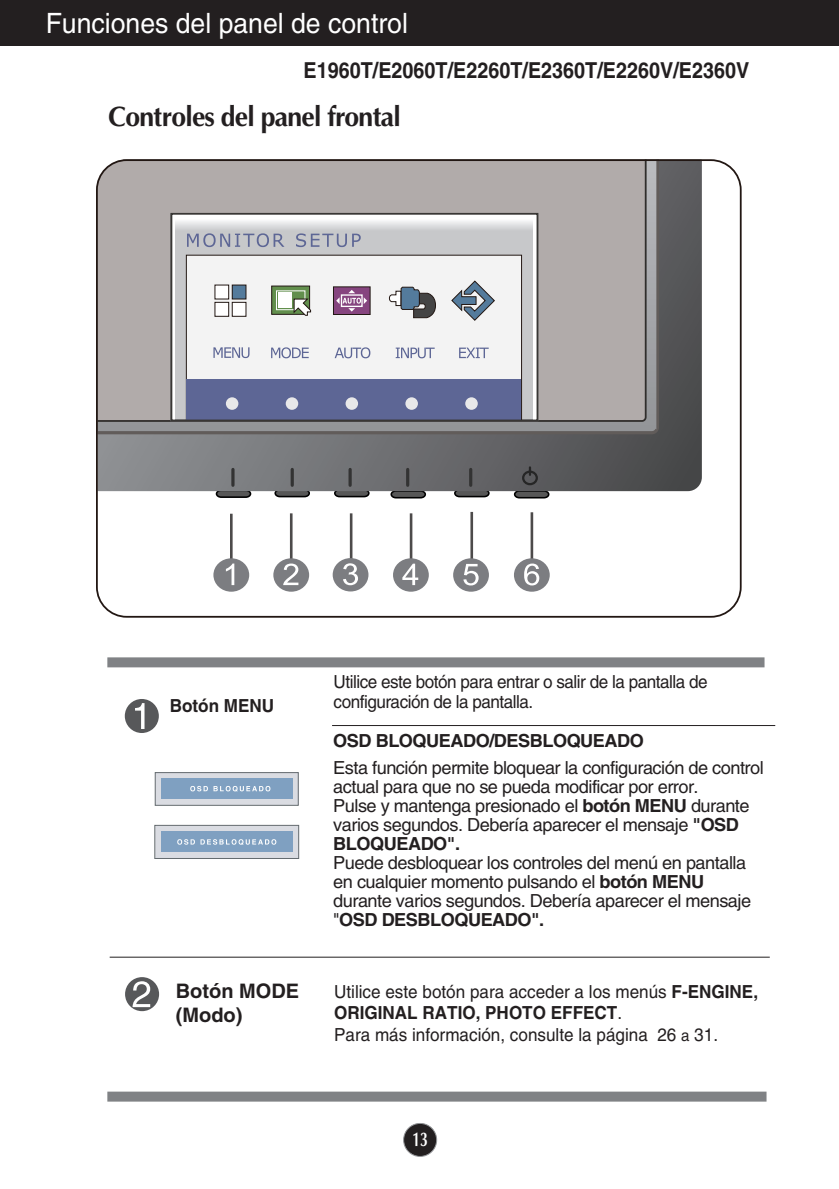
<style>
.page{position:relative;width:839px;height:1189px;background:#fff}
.page>*{position:absolute;margin:0;border:0;box-sizing:border-box;transform-origin:0 0}
.t1{font:28px "Helvetica";color:#fff;scale:.95 1}
.t2{font:700 28px "Optima";letter-spacing:-.03em;color:#231f20;scale:.95 1}
.t3{font:700 22px "Helvetica";color:#231f20;scale:.9 1}
.t4{font:700 20px/24px "Helvetica";color:#231f20}
.t5{font:700 20px "Optima";color:#fff;scale:.7 1}
.t6{font:18px/19px "Helvetica";letter-spacing:-.03em;color:#231f20}
.t7{font:18px/21.6px "Helvetica";color:#231f20;scale:.95 1}
.t8{font:18px/20px "Helvetica";letter-spacing:-.03em;color:#231f20;scale:.95 1}
.t9{font:700 18px "Helvetica";letter-spacing:-.03em;color:#231f20}
.t10{font:700 18px "Helvetica";color:#231f20;scale:.95 1}
.s1{font-weight:700}
.s2{font-size:16px}
</style>
<div class="page">
<div style="left:403px;top:1123px;width:33px;height:33px;background:#231f20;border-radius:50%"></div>
<div style="left:403px;top:1123px;width:34px;height:34px;border:2px solid #939598;border-radius:50%"></div>
<div style="left:0;top:0;width:839px;height:45px;background:#231f20"></div>
<hr style="left:110px;top:956px;width:659px;height:1px;background:#231f20">
<div style="left:107px;top:657px;width:657px;height:10px;background:#808285"></div>
<div style="left:107px;top:1091px;width:659px;height:10px;background:#808285"></div>
<div style="left:125px;top:977px;width:34px;height:34px;background:#57585a;border-radius:50%"></div>
<svg style="left:132px;top:981px;width:18px;height:26px"></svg>
<div style="left:125px;top:699px;width:34px;height:34px;background:#57585a;border-radius:50%"></div>
<svg style="left:135px;top:703px;width:9px;height:26px"></svg>
<div style="left:155px;top:772px;width:143px;height:33px;background:#dadce2"></div>
<div style="left:155px;top:772px;width:144px;height:34px;border:1px solid #656c70"></div>
<div style="left:161px;top:779px;width:132px;height:20px;background:#7fa0c1"></div>
<div style="left:155px;top:825px;width:144px;height:33px;background:#dadce2"></div>
<div style="left:154px;top:825px;width:145px;height:34px;border:1px solid #656c70"></div>
<div style="left:161px;top:831px;width:132px;height:20px;background:#7fa0c1"></div>
<svg style="left:190px;top:786px;width:80px;height:5px"></svg>
<svg style="left:177px;top:839px;width:99px;height:6px"></svg>
<hr style="left:332px;top:725px;width:443px;height:1px;background:#231f20">
<svg style="left:96px;top:159px;width:646px;height:459px"></svg>
<hr style="left:231px;top:469px;width:3px;height:16px;background:#333">
<hr style="left:291px;top:469px;width:3px;height:16px;background:#333">
<svg style="left:348px;top:469px;width:4px;height:16px"></svg>
<hr style="left:406px;top:469px;width:3px;height:16px;background:#333">
<hr style="left:469px;top:469px;width:3px;height:16px;background:#333">
<div style="left:522px;top:470px;width:16px;height:15px;border:2px solid #262626;border-radius:50%"></div>
<svg style="left:529px;top:467px;width:2px;height:8px"></svg>
<h1 class="t1" style="left:46px;top:13px;width:383px">Funciones del panel de control</h1>
<p class="t3" style="left:303px;top:62px;width:497px">E1960T/E2060T/E2260T/E2360T/E2260V/E2360V</p>
<h1 class="t2" style="left:108px;top:105px;width:309px">Controles del panel frontal</h1>
<p class="t10" style="left:170px;top:698px;width:111px">Botón MENU</p>
<p class="t8" style="left:333px;top:673px;width:395px">Utilice este botón para entrar o salir de la pantalla de configuración de la pantalla.</p>
<p class="t9" style="left:333px;top:734px;width:312px">OSD BLOQUEADO/DESBLOQUEADO</p>
<p class="t6" style="left:333px;top:759px;width:432px">Esta función permite bloquear la configuración de control actual para que no se pueda modificar por error.<br>Pulse y mantenga presionado el <span class="s1">botón MENU</span> durante varios segundos. Debería aparecer el mensaje <span class="s1">"OSD BLOQUEADO".</span></p>
<p class="t6" style="left:333px;top:854px;width:419px">Puede desbloquear los controles del menú en pantalla en cualquier momento pulsando el <span class="s1">botón MENU </span>durante varios segundos. Debería aparecer el mensaje "<span class="s1">OSD DESBLOQUEADO".</span></p>
<p class="t4" style="left:176px;top:981px;width:125px">Botón MODE (Modo)</p>
<p class="t7" style="left:334px;top:982px;width:448px">Utilice este botón para acceder a los menús <span class="s1">F-ENGINE,<br>ORIGINAL RATIO, PHOTO EFFECT</span>.<br>Para más información, consulte la página 26 <span class="s2">a</span> 31.</p>
<p class="t5" style="left:412px;top:1131px;width:23px">13</p>
</div>
